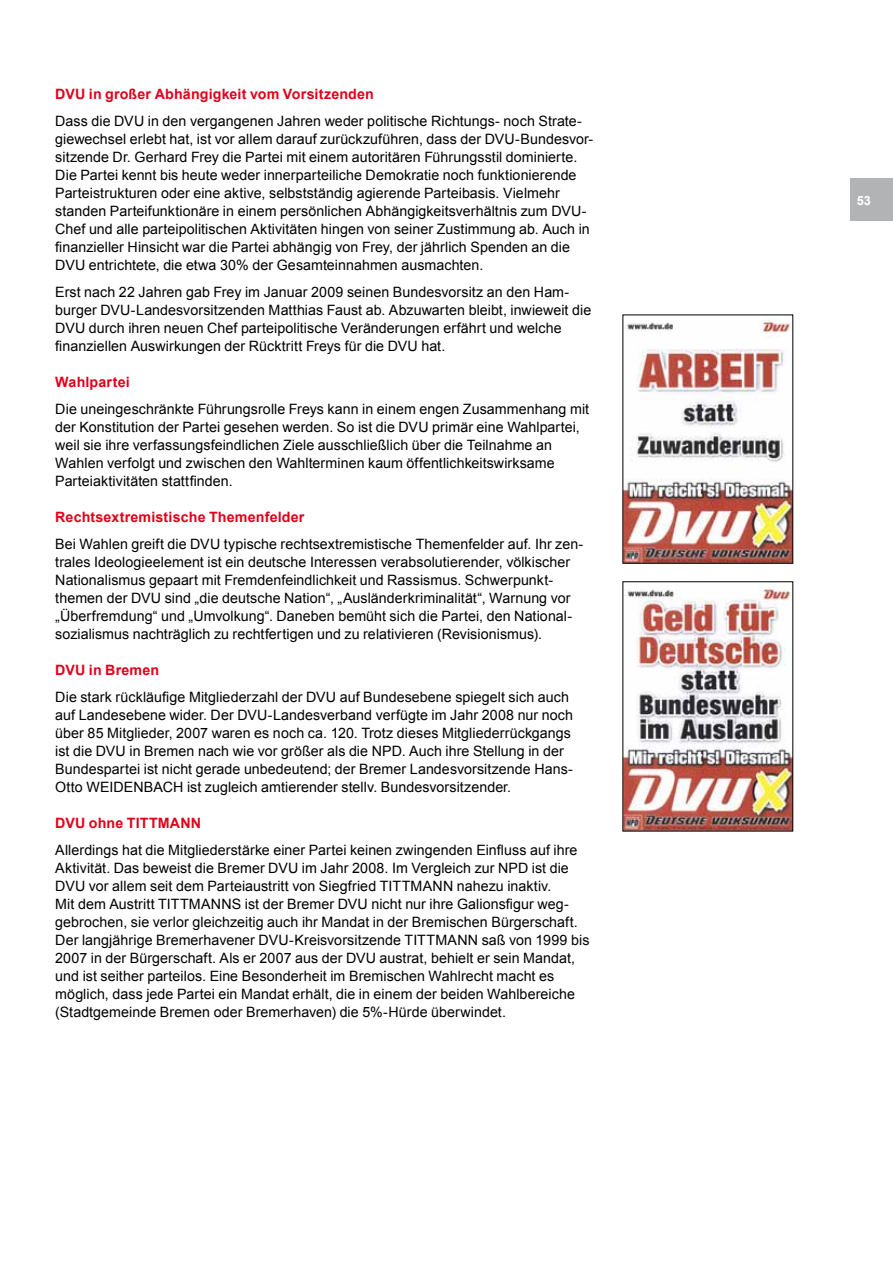
<style>
.page{position:relative;width:893px;height:1263px;background:#fff}
.page>*{position:absolute;margin:0;border:0;box-sizing:border-box;transform-origin:0 0}
.t1{font:14.25px/18px "Arial";letter-spacing:.005em;color:#000}
.t2{font:700 14.25px "Arial";letter-spacing:.01em;color:#e2001a}
.t3{font:700 12.75px "Arial";color:#fff}
</style>
<div class="page">
<img style="left:625px;top:318px;width:166px;height:243px">
<img style="left:625px;top:584px;width:166px;height:245px">
<div style="left:850px;top:179px;width:43px;height:42px;background:#b1b3b4"></div>
<p class="t2" style="left:55px;top:86px;width:320px">DVU in großer Abhängigkeit vom Vorsitzenden</p>
<p class="t1" style="left:55px;top:112px;width:539px">Dass die DVU in den vergangenen Jahren weder politische Richtungs- noch Strate&shy;giewechsel erlebt hat, ist vor allem darauf zurückzuführen, dass der DVU-Bundesvor&shy;sitzende Dr. Gerhard Frey die Partei mit einem autoritären Führungsstil dominierte.<br>Die Partei kennt bis heute weder innerparteiliche Demokratie noch funktionierende Parteistrukturen oder eine aktive, selbstständig agierende Parteibasis. Vielmehr standen Parteifunktionäre in einem persönlichen Abhängigkeitsverhältnis zum DVU-Chef und alle parteipolitischen Aktivitäten hingen von seiner Zustimmung ab. Auch in finanzieller Hinsicht war die Partei abhängig von Frey, der jährlich Spenden an die DVU entrichtete, die etwa 30% der Gesamteinnahmen ausmachten.</p>
<p class="t1" style="left:55px;top:283px;width:537px">Erst nach 22 Jahren gab Frey im Januar 2009 seinen Bundesvorsitz an den Ham&shy;burger DVU-Landesvorsitzenden Matthias Faust ab. Abzuwarten bleibt, inwieweit die DVU durch ihren neuen Chef parteipolitische Veränderungen erfährt und welche finanziellen Auswirkungen der Rücktritt Freys für die DVU hat.</p>
<p class="t2" style="left:55px;top:374px;width:76px">Wahlpartei</p>
<p class="t1" style="left:55px;top:400px;width:535px">Die uneingeschränkte Führungsrolle Freys kann in einem engen Zusammenhang mit der Konstitution der Partei gesehen werden. So ist die DVU primär eine Wahlpartei, weil sie ihre verfassungsfeindlichen Ziele ausschließlich über die Teilnahme an Wahlen verfolgt und zwischen den Wahlterminen kaum öffentlichkeitswirksame Parteiaktivitäten stattfinden.</p>
<p class="t2" style="left:55px;top:509px;width:251px">Rechtsextremistische Themenfelder</p>
<p class="t1" style="left:55px;top:535px;width:530px">Bei Wahlen greift die DVU typische rechtsextremistische Themenfelder auf. Ihr zen&shy;trales Ideologieelement ist ein deutsche Interessen verabsolutierender, völkischer Nationalismus gepaart mit Fremdenfeindlichkeit und Rassismus. Schwerpunkt&shy;themen der DVU sind „die deutsche Nation“, „Ausländerkriminalität“, Warnung vor „Überfremdung“ und „Umvolkung“. Daneben bemüht sich die Partei, den National&shy;sozialismus nachträglich zu rechtfertigen und zu relativieren (Revisionismus).</p>
<p class="t2" style="left:55px;top:662px;width:105px">DVU in Bremen</p>
<p class="t1" style="left:55px;top:688px;width:519px">Die stark rückläufige Mitgliederzahl der DVU auf Bundesebene spiegelt sich auch auf Landesebene wider. Der DVU-Landesverband verfügte im Jahr 2008 nur noch über 85 Mitglieder, 2007 waren es noch ca. 120. Trotz dieses Mitgliederrückgangs ist die DVU in Bremen nach wie vor größer als die NPD. Auch ihre Stellung in der Bundespartei ist nicht gerade unbedeutend; der Bremer Landesvorsitzende Hans-Otto WEIDENBACH ist zugleich amtierender stellv. Bundesvorsitzender.</p>
<p class="t2" style="left:55px;top:815px;width:147px">DVU ohne TITTMANN</p>
<p class="t1" style="left:55px;top:841px;width:536px">Allerdings hat die Mitgliederstärke einer Partei keinen zwingenden Einfluss auf ihre Aktivität. Das beweist die Bremer DVU im Jahr 2008. Im Vergleich zur NPD ist die DVU vor allem seit dem Parteiaustritt von Siegfried TITTMANN nahezu inaktiv.<br>Mit dem Austritt TITTMANNS ist der Bremer DVU nicht nur ihre Galionsfigur weg&shy;gebrochen, sie verlor gleichzeitig auch ihr Mandat in der Bremischen Bürgerschaft.<br>Der langjährige Bremerhavener DVU-Kreisvorsitzende TITTMANN saß von 1999 bis 2007 in der Bürgerschaft. Als er 2007 aus der DVU austrat, behielt er sein Mandat, und ist seither parteilos. Eine Besonderheit im Bremischen Wahlrecht macht es möglich, dass jede Partei ein Mandat erhält, die in einem der beiden Wahlbereiche (Stadtgemeinde Bremen oder Bremerhaven) die 5%-Hürde überwindet.</p>
<p class="t3" style="left:857px;top:193px;width:16px">53</p>
</div>
